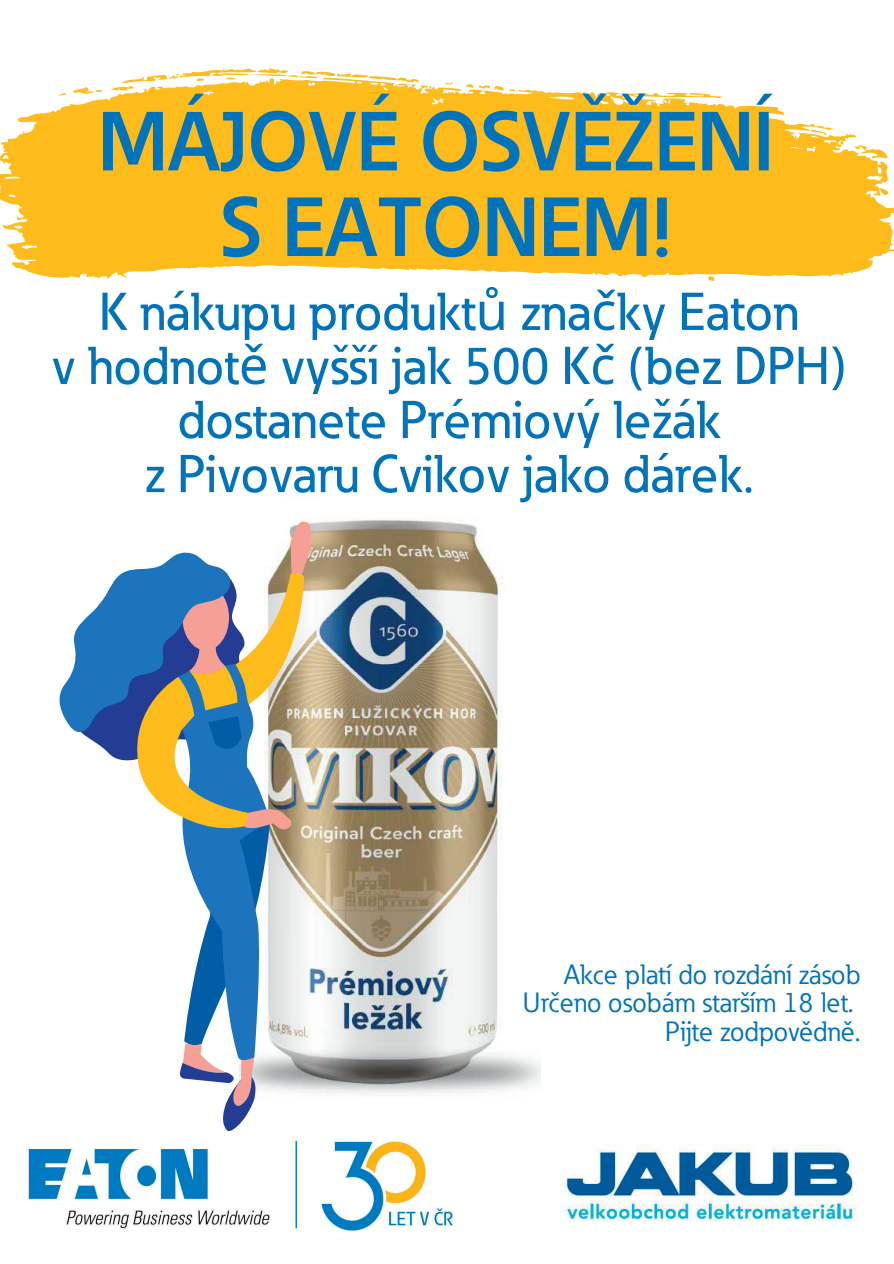
<style>
.page{position:relative;width:894px;height:1264px;background:#fff}
.page>*{position:absolute;margin:0;border:0;box-sizing:border-box;transform-origin:0 0}
.t1{font:700 82.5px/85.5px "Eaton";color:#0073bb;text-align:center}
.t2{font:500 52.5px/54px "Eaton";color:#0073bb;text-align:center}
.t3{font:27.6px/28.5px "Eaton";color:#0073bb;text-align:right}
.s1{font-family:"Noto Sans";font-weight:400}
</style>
<div class="page">
<img style="left:311px;top:518px;width:230px;height:577px">
<img style="left:26px;top:1131px;width:427px;height:101px">
<svg style="left:59px;top:521px;width:252px;height:610px"></svg>
<svg style="left:0;top:67px;width:893px;height:215px;fill:#fdbb1c"></svg>
<img style="left:560px;top:1146px;width:297px;height:76px">
<h1 class="t1" style="left:98px;top:106px;width:677px">MÁJOVÉ OSVĚŽENÍ<br>S EATONEM!</h1>
<p class="t2" style="left:51px;top:289px;width:796px">K nákupu produkt<span class="s1">ů</span> zna<span class="s1">č</span>ky Eaton<br>v hodnot<span class="s1">ě</span> vyšší jak 500 K<span class="s1">č</span> (bez DPH) dostanete Prémiový ležák<br>z Pivovaru Cvikov jako dárek.</p>
<p class="t3" style="left:522px;top:960px;width:339px">Akce platí do rozdání zásob<br>Určeno osobám starším 18 let.<br>Pijte zodpovědně.</p>
</div>
